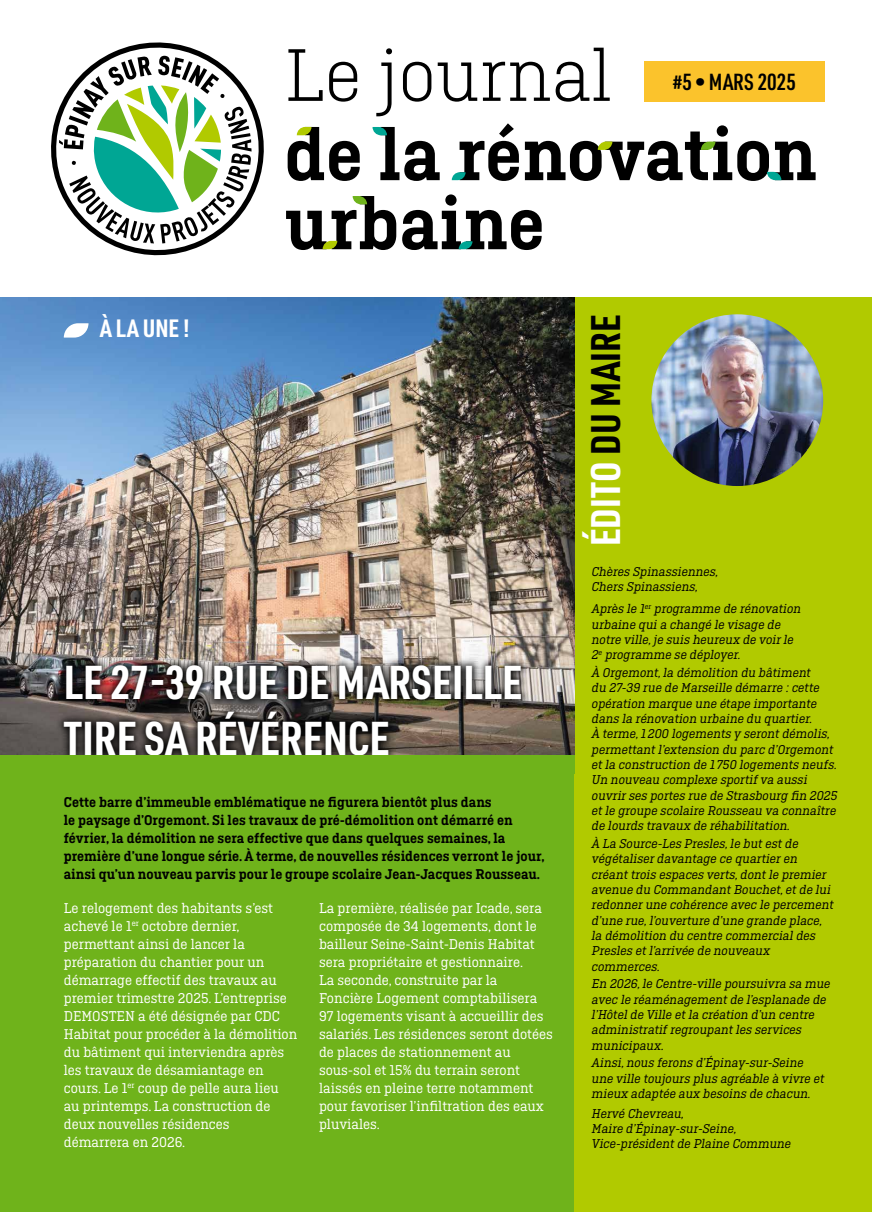
<style>
.page{position:relative;width:872px;height:1212px;background:#fff}
.page>*{position:absolute;margin:0;border:0;box-sizing:border-box;transform-origin:0 0}
.t1{font:700 46.5px/55.8px "URWDIN Cond";color:#fff}
.t2{font:700 40.5px "URWDIN Cond";letter-spacing:.005em;color:#000}
.t3{font:700 24.6px "URWDIN Cond";color:#fff}
.t4{font:600 22.8px "URWDIN Cond";color:#000}
.t5{font:15px/18px "Ciutadella Slab W04";color:#fff}
.t6{font:600 15px/18px "Ciutadella Slab W04";color:#000}
.t7{font:italic 13.5px/15.3px "Ciutadella Slab W04";color:#000}
.s1{color:#fff}
</style>
<div class="page">
<svg style="left:51px;top:42px;width:213px;height:214px"></svg>
<svg style="left:59px;top:56px;width:192px;height:187px"></svg>
<svg style="left:288px;top:49px;width:35px;height:52px"></svg>
<svg style="left:329px;top:62px;width:28px;height:40px"></svg>
<svg style="left:376px;top:48px;width:16px;height:68px"></svg>
<svg style="left:403px;top:62px;width:28px;height:40px"></svg>
<svg style="left:438px;top:63px;width:39px;height:39px"></svg>
<svg style="left:483px;top:48px;width:126px;height:54px"></svg>
<svg style="left:288px;top:127px;width:72px;height:54px"></svg>
<svg style="left:452px;top:123px;width:67px;height:58px"></svg>
<svg style="left:402px;top:194px;width:139px;height:56px"></svg>
<svg style="left:372px;top:127px;width:68px;height:54px"></svg>
<svg style="left:286px;top:196px;width:110px;height:54px"></svg>
<svg style="left:525px;top:125px;width:290px;height:56px"></svg>
<div style="left:0;top:298px;width:574px;height:914px;background:#6fb31b"></div>
<div style="left:574px;top:298px;width:298px;height:914px;background:#b1ca00"></div>
<img style="left:651px;top:314px;width:172px;height:172px;border-radius:86px">
<img style="left:0;top:298px;width:574px;height:457px">
<img style="left:55px;top:656px;width:475px;height:99px">
<svg style="left:64px;top:323px;width:24px;height:15px"></svg>
<div style="left:644px;top:62px;width:180px;height:40px;background:#fbc32c"></div>
<h3 class="t4" style="left:673px;top:67px;width:125px">#5 • MARS 2025</h3>
<h3 class="t3" style="left:100px;top:311px;width:91px">À LA UNE !</h3>
<h1 class="t1" style="left:64px;top:653px;width:460px">LE 27-39 RUE DE MARSEILLE<br>TIRE SA RÉVÉRENCE</h1>
<p class="t6" style="left:64px;top:793px;width:482px">Cette barre d’immeuble emblématique ne figurera bientôt plus dans<br>le paysage d’Orgemont. Si les travaux de pré-démolition ont démarré en février, la démolition ne sera effective que dans quelques semaines, la première d’une longue série. À terme, de nouvelles résidences verront le jour, ainsi qu’un nouveau parvis pour le groupe scolaire Jean-Jacques Rousseau.</p>
<p class="t5" style="left:64px;top:899px;width:235px">Le relogement des habitants s’est achevé le 1<sup>er</sup> octobre dernier, permettant ainsi de lancer la préparation du chantier pour un démarrage effectif des travaux au premier trimestre 2025. L’entreprise<br>DEMOSTEN a été désignée par CDC<br>Habitat pour procéder à la démolition du bâtiment qui interviendra après les travaux de désamiantage en cours. Le 1<sup>er</sup> coup de pelle aura lieu au printemps. La construction de deux nouvelles résidences démarrera en 2026.</p>
<p class="t5" style="left:319px;top:899px;width:235px">La première, réalisée par Icade, sera composée de 34 logements, dont le bailleur Seine-Saint-Denis Habitat sera propriétaire et gestionnaire.<br>La seconde, construite par la Foncière Logement comptabilisera 97 logements visant à accueillir des salariés. Les résidences seront dotées de places de stationnement au sous-sol et 15% du terrain seront laissés en pleine terre notamment pour favoriser l’infiltration des eaux pluviales.</p>
<h2 class="t2" style="left:578px;top:546px;width:233px;rotate:-90deg"><span class="s1">ÉDITO</span> DU MAIRE</h2>
<p class="t7" style="left:591px;top:564px;width:131px">Chères Spinassiennes,<br>Chers Spinassiens,</p>
<p class="t7" style="left:591px;top:601px;width:213px">Après le 1<sup>er</sup> programme de rénovation urbaine quia changé le visage de notre ville,j e suis heureux de voirle 2<sup>e</sup> programme se déployer.</p>
<p class="t7" style="left:591px;top:665px;width:250px">À Orgemont,la démolition du bâtiment<br>du 27-39 rue de Marseille démarre :cette opération marque une étape importante dans la rénovation urbaine du quartier.<br>À terme,1200 logements y serontdémolis, permettantl’extension du parc d’Orgemont etla construction de 1 750 logements neufs.<br>Un nouveau complexe sportifva aussi ouvrirses portes rue de Strasbourg fin 2025 etle groupe scolaire Rousseau va connaître de lourds travaux de réhabilitation.</p>
<p class="t7" style="left:591px;top:836px;width:246px">À La Source-Les Presles,le butestde végétaliserdavantage ce quartieren créanttrois espaces verts,dontle premier avenue du CommandantBouchet,etde lui redonnerune cohérence avec le percement d’une rue,l’ouverture d’une grande place, la démolition du centre commercialdes Presles etl’arrivée de nouveaux commerces.</p>
<p class="t7" style="left:591px;top:976px;width:243px">En 2026,le Centre-ville poursuivra sa mue avec le réaménagementde l’esplanade de l’Hôtelde Ville etla création d’un centre administratifregroupantles services municipaux.</p>
<p class="t7" style="left:591px;top:1055px;width:237px">Ainsi,nous ferons d’Épinay-sur-Seine une ville touj ours plus agréable à vivre et mieux adaptée aux besoins de chacun.</p>
<p class="t7" style="left:591px;top:1105px;width:203px">Hervé Chevreau,<br>Maire d’Épinay-sur-Seine,<br>Vice-présidentde Plaine Commune</p>
</div>
